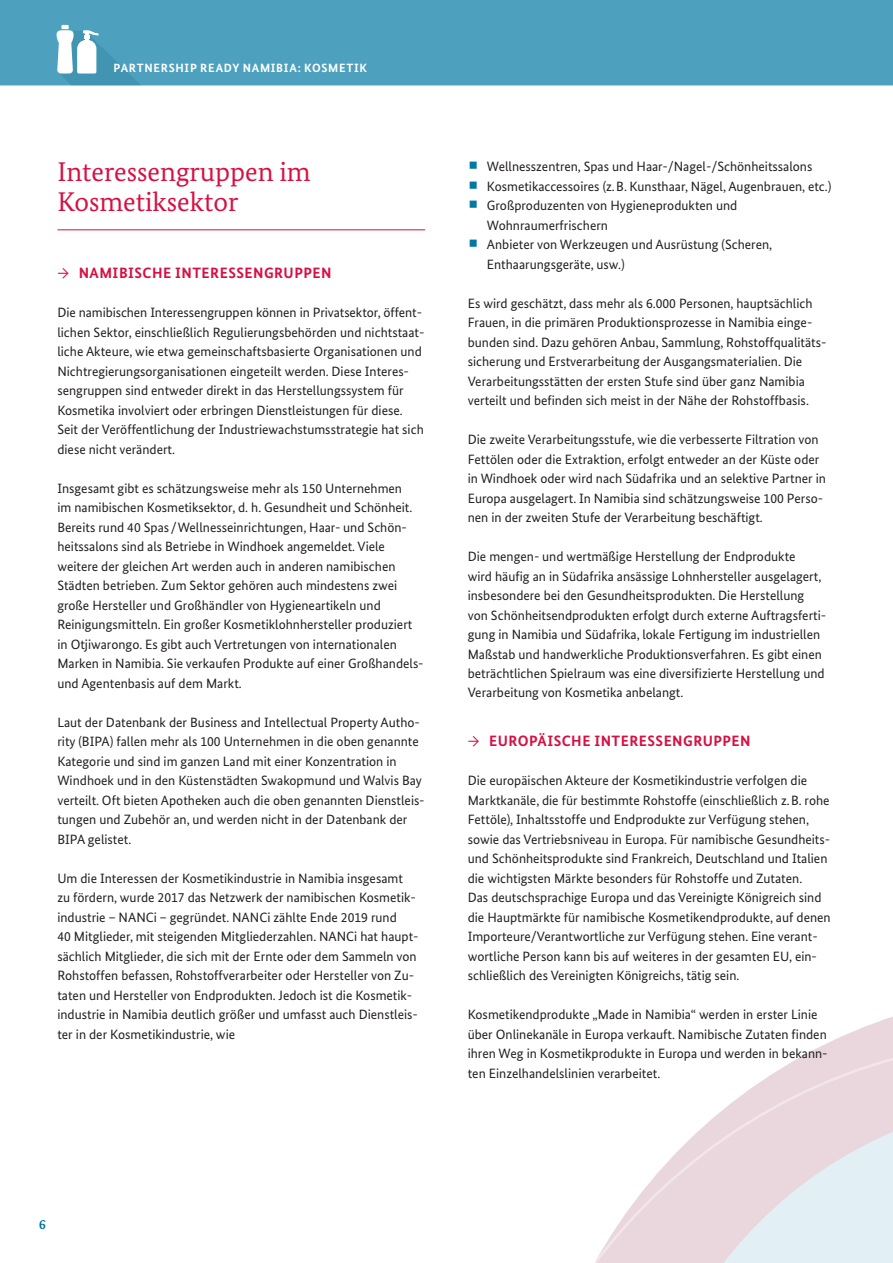
<style>
.page{position:relative;width:893px;height:1263px;background:#fff}
.page>*{position:absolute;margin:0;border:0;box-sizing:border-box;transform-origin:0 0}
.t1{font:27px/30px "Bundes Serif";color:#d71043}
.t2{font:700 15px "Bundes Sans";letter-spacing:.03em;color:#d71043}
.t3{font:13.5px/19.5px "Bundes Sans";color:#231f20}
.t4{font:700 13.5px "Bundes Serif";color:#00749b}
.t5{font:700 12px "Bundes Sans";letter-spacing:.06em;color:#fff}
.s1{font-weight:400}
</style>
<div class="page">
<svg style="left:837px;top:1016px;width:56px;height:23px"></svg>
<svg style="left:595px;top:1039px;width:298px;height:224px"></svg>
<div style="left:0;top:0;width:893px;height:85px;background:#4da1be"></div>
<svg style="left:57px;top:25px;width:83px;height:60px"></svg>
<hr style="left:57px;top:230px;width:368px;height:1px;background:#d71043">
<p class="t5" style="left:114px;top:61px;width:255px">PARTNERSHIP READY NAMIBIA: KOSMETIK</p>
<h1 class="t1" style="left:57px;top:156px;width:255px">Interessengruppen im<br>Kosmetiksektor</h1>
<p class="t2" style="left:57px;top:264px;width:275px"><span class="s1">→</span> NAMIBISCHE INTERESSENGRUPPEN</p>
<p class="t3" style="left:57px;top:303px;width:369px">Die namibischen Interessengruppen können in Privatsektor, öffent&shy;lichen Sektor, einschließlich Regulierungsbehörden und nichtstaat&shy;liche Akteure, wie etwa gemeinschaftsbasierte Organisationen und Nichtregierungsorganisationen eingeteilt werden. Diese Interes&shy;sengruppen sind entweder direkt in das Herstellungssystem für Kosmetika involviert oder erbringen Dienstleistungen für diese.<br>Seit der Veröffentlichung der Industriewachstumsstrategie hat sich diese nicht verändert.</p>
<p class="t3" style="left:57px;top:478px;width:368px">Insgesamt gibt es schätzungsweise mehr als 150 Unternehmen<br>im namibischen Kosmetiksektor, d. h. Gesundheit und Schönheit.<br>Bereits rund 40 Spas/Wellnesseinrichtungen, Haar- und Schön&shy;heitssalons sind als Betriebe in Windhoek angemeldet. Viele weitere der gleichen Art werden auch in anderen namibischen Städten betrieben. Zum Sektor gehören auch mindestens zwei große Hersteller und Großhändler von Hygieneartikeln und Reinigungsmitteln. Ein großer Kosmetiklohnhersteller produziert in Otjiwarongo. Es gibt auch Vertretungen von internationalen Marken in Namibia. Sie verkaufen Produkte auf einer Großhandels&shy;und Agentenbasis auf dem Markt.</p>
<p class="t3" style="left:57px;top:712px;width:369px">Laut der Datenbank der Business and Intellectual Property Autho&shy;rity (BIPA) fallen mehr als 100 Unternehmen in die oben genannte Kategorie und sind im ganzen Land mit einer Konzentration in Windhoek und in den Küstenstädten Swakopmund und Walvis Bay verteilt. Oft bieten Apotheken auch die oben genannten Dienstleis&shy;tungen und Zubehör an, und werden nicht in der Datenbank der BIPA gelistet.</p>
<p class="t3" style="left:57px;top:868px;width:363px">Um die Interessen der Kosmetikindustrie in Namibia insgesamt zu fördern, wurde 2017 das Netzwerk der namibischen Kosmetik&shy;industrie – NANCi – gegründet. NANCi zählte Ende 2019 rund<br>40 Mitglieder, mit steigenden Mitgliederzahlen. NANCi hat haupt&shy;sächlich Mitglieder, die sich mit der Ernte oder dem Sammeln von Rohstoffen befassen, Rohstoffverarbeiter oder Hersteller von Zu&shy;taten und Hersteller von Endprodukten. Jedoch ist die Kosmetik&shy;industrie in Namibia deutlich größer und umfasst auch Dienstleis&shy;ter in der Kosmetikindustrie, wie</p>
<p class="t3" style="left:487px;top:156px;width:346px">Wellnesszentren, Spas und Haar-/Nagel-/Schönheitssalons Kosmetikaccessoires (z.B. Kunsthaar, Nägel, Augenbrauen, etc.)<br>Großproduzenten von Hygieneprodukten und Wohnraumerfrischern<br>Anbieter von Werkzeugen und Ausrüstung (Scheren, Enthaarungsgeräte, usw.)</p>
<p class="t3" style="left:468px;top:293px;width:360px">Es wird geschätzt, dass mehr als 6.000 Personen, hauptsächlich Frauen, in die primären Produktionsprozesse in Namibia einge&shy;bunden sind. Dazu gehören Anbau, Sammlung, Rohstoffqualitäts&shy;sicherung und Erstverarbeitung der Ausgangsmaterialien. Die Verarbeitungsstätten der ersten Stufe sind über ganz Namibia verteilt und befinden sich meist in der Nähe der Rohstoffbasis.</p>
<p class="t3" style="left:468px;top:429px;width:360px">Die zweite Verarbeitungsstufe, wie die verbesserte Filtration von Fettölen oder die Extraktion, erfolgt entweder an der Küste oder in Windhoek oder wird nach Südafrika und an selektive Partner in Europa ausgelagert. In Namibia sind schätzungsweise 100 Perso&shy;nen in der zweiten Stufe der Verarbeitung beschäftigt.</p>
<p class="t3" style="left:468px;top:546px;width:360px">Die mengen- und wertmäßige Herstellung der Endprodukte<br>wird häufig an in Südafrika ansässige Lohnhersteller ausgelagert, insbesondere bei den Gesundheitsprodukten. Die Herstellung von Schönheitsendprodukten erfolgt durch externe Auftragsferti&shy;gung in Namibia und Südafrika, lokale Fertigung im industriellen Maßstab und handwerkliche Produktionsverfahren. Es gibt einen beträchtlichen Spielraum was eine diversifizierte Herstellung und Verarbeitung von Kosmetika anbelangt.</p>
<p class="t2" style="left:468px;top:732px;width:284px"><span class="s1">→</span> EUROPÄISCHE INTERESSENGRUPPEN</p>
<p class="t3" style="left:468px;top:771px;width:364px">Die europäischen Akteure der Kosmetikindustrie verfolgen die Marktkanäle, die für bestimmte Rohstoffe (einschließlich z.B. rohe Fettöle), Inhaltsstoffe und Endprodukte zur Verfügung stehen, sowie das Vertriebsniveau in Europa. Für namibische Gesundheits&shy;und Schönheitsprodukte sind Frankreich, Deutschland und Italien die wichtigsten Märkte besonders für Rohstoffe und Zutaten.<br>Das deutschsprachige Europa und das Vereinigte Königreich sind die Hauptmärkte für namibische Kosmetikendprodukte, auf denen Importeure/Verantwortliche zur Verfügung stehen. Eine verant&shy;wortliche Person kann bis auf weiteres in der gesamten EU, ein&shy;schließlich des Vereinigten Königreichs, tätig sein.</p>
<p class="t3" style="left:468px;top:1005px;width:361px">Kosmetikendprodukte „Made in Namibia“ werden in erster Linie über Onlinekanäle in Europa verkauft. Namibische Zutaten finden ihren Weg in Kosmetikprodukte in Europa und werden in bekann&shy;ten Einzelhandelslinien verarbeitet.</p>
<p class="t4" style="left:39px;top:1216px;width:8px">6</p>
</div>
